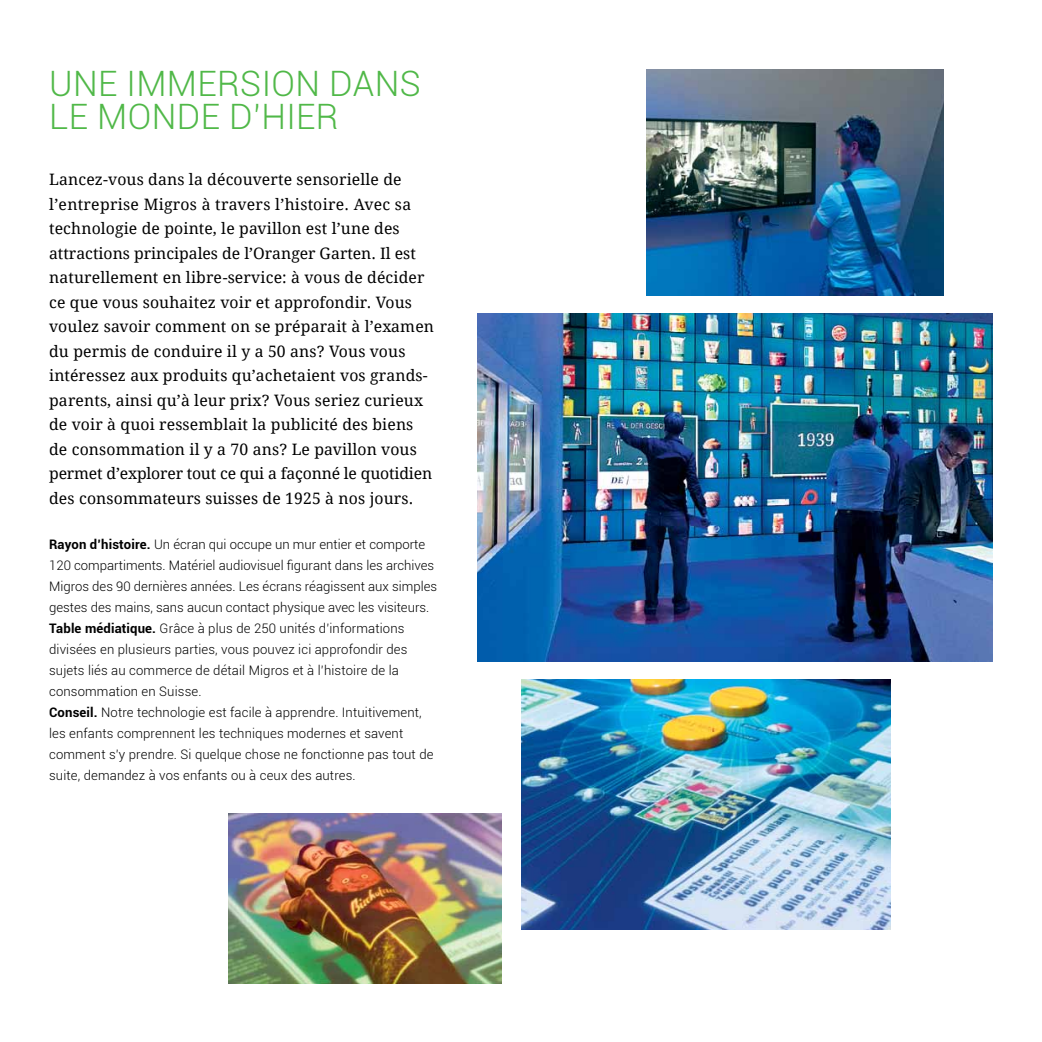
<style>
.page{position:relative;width:1042px;height:1042px;background:#fff}
.page>*{position:absolute;margin:0;border:0;box-sizing:border-box;transform-origin:0 0}
.t1{font:300 35px/33.2px "Roboto";letter-spacing:.01em;color:#50b848}
.t2{font:15.75px/24.5px "Droid Serif";letter-spacing:.01em;color:#000}
.t3{font:300 13.12px/21px "Roboto";letter-spacing:.01em;color:#000}
.s1{font-weight:700}
</style>
<div class="page">
<img style="left:229px;top:813px;width:272px;height:170px">
<img style="left:478px;top:313px;width:514px;height:348px">
<img style="left:521px;top:679px;width:369px;height:251px">
<img style="left:647px;top:69px;width:296px;height:227px">
<h1 class="t1" style="left:49px;top:65px;width:373px">UNE IMMERSION DANS<br>LE MONDE D’HIER</h1>
<p class="t2" style="left:49px;top:167px;width:386px">Lancez-vous dans la découverte sensorielle de l’entreprise Migros à travers l’histoire. Avec sa technologie de pointe, le pavillon est l’une des attractions principales de l’Oranger Garten. Il est naturellement en libre-service: à vous de décider ce que vous souhaitez voir et approfondir. Vous voulez savoir comment on se préparait à l’examen du permis de conduire il y a 50 ans? Vous vous intéressez aux produits qu’achetaient vos grands&shy;parents, ainsi qu’à leur prix? Vous seriez curieux de voir à quoi ressemblait la publicité des biens de consommation il y a 70 ans? Le pavillon vous permet d’explorer tout ce qui a façonné le quotidien des consommateurs suisses de 1925 à nos jours.</p>
<p class="t3" style="left:49px;top:533px;width:389px"><span class="s1">Rayon d’histoire.</span> Un écran qui occupe un mur entier et comporte 120 compartiments. Matériel audiovisuel figurant dans les archives Migros des 90 dernières années. Les écrans réagissent aux simples gestes des mains, sans aucun contact physique avec les visiteurs.<br><span class="s1">Table médiatique.</span> Grâce à plus de 250 unités d’informations divisées en plusieurs parties, vous pouvez ici approfondir des sujets liés au commerce de détail Migros et à l’histoire de la consommation en Suisse.<br><span class="s1">Conseil.</span> Notre technologie est facile à apprendre. Intuitivement, les enfants comprennent les techniques modernes et savent comment s’y prendre. Si quelque chose ne fonctionne pas tout de suite, demandez à vos enfants ou à ceux des autres.</p>
</div>
